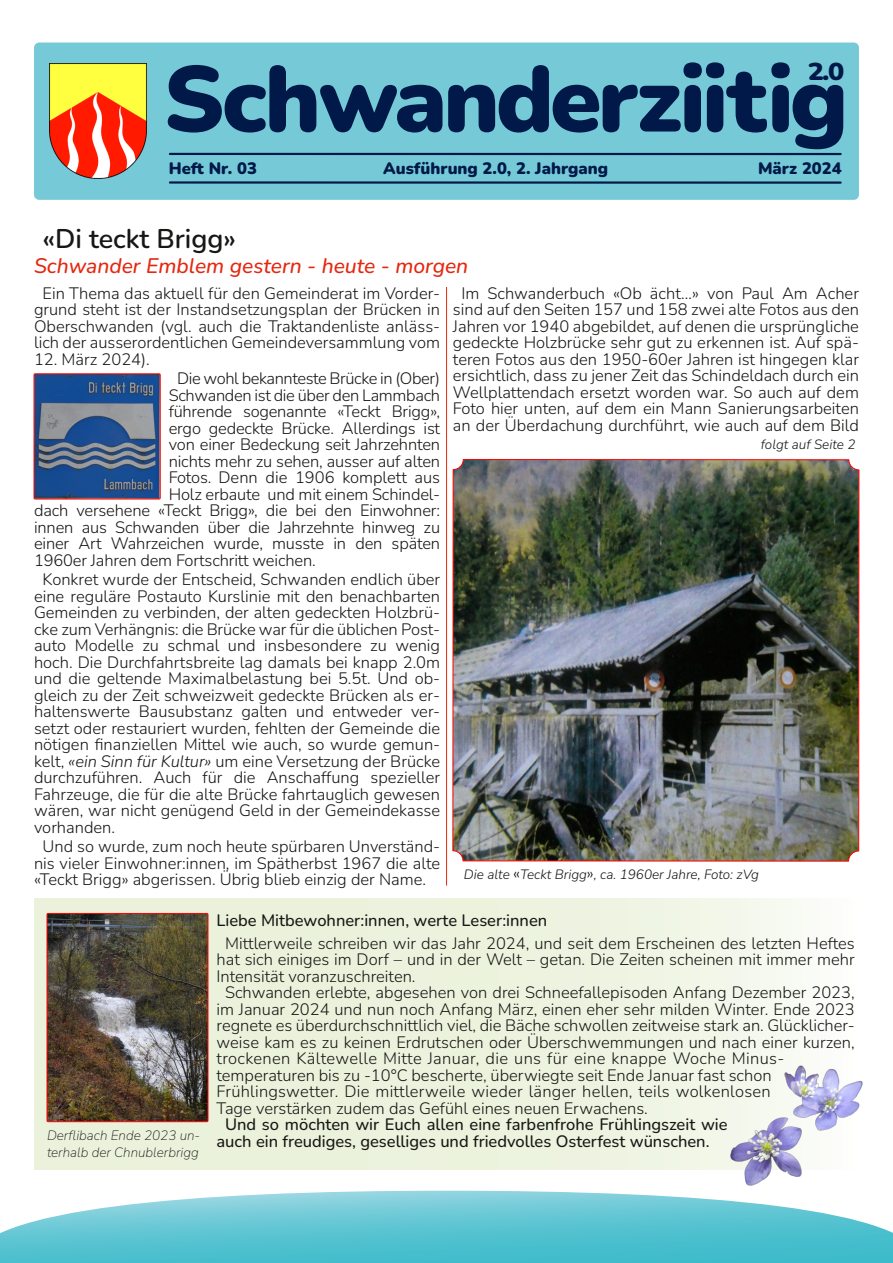
<style>
.page{position:relative;width:893px;height:1263px;background:#fff}
.page>*{position:absolute;margin:0;border:0;box-sizing:border-box;transform-origin:0 0}
.t1{font:900 93px "Nunito";letter-spacing:-.035em;color:#001948}
.t2{font:600 27px "Nunito";color:#181715}
.t3{font:900 24.3px "Nunito";color:#001948;scale:1.11 1}
.t4{font:italic 500 21px "Nunito";color:#e5270f}
.t5{font:300 16.5px/16.5px "Nunito";color:#181715;text-align:center}
.t6{font:500 16.5px/16.5px "Nunito";color:#181715}
.t7{font:300 16.5px "Nunito";letter-spacing:.02em;color:#181715}
.t8{font:900 16.5px "Nunito";color:#001948}
.t9{font:300 16.5px "Nunito";letter-spacing:-.025em;color:#181715}
.t10{font:300 16.5px "Nunito";letter-spacing:-.02em;color:#181715}
.t11{font:italic 300 13.5px "Nunito";color:#181715}
.t12{font:italic 200 13.5px/16.8px "Nunito";color:#181715}
.s1{font-style:italic}
.s2{font-style:normal;font-size:16.5px}
</style>
<div class="page">
<img style="left:0;top:1191px;width:893px;height:72px">
<div style="left:34px;top:43px;width:825px;height:157px;background:#76cad7;border-radius:5px"></div>
<img style="left:49px;top:64px;width:97px;height:115px">
<hr style="left:170px;top:181px;width:671px;height:3px;background:#001948">
<hr style="left:170px;top:153px;width:671px;height:2px;background:#001948">
<img style="left:730px;top:1118px;width:71px;height:67px">
<img style="left:784px;top:1065px;width:79px;height:65px">
<img style="left:47px;top:913px;width:161px;height:209px">
<div style="left:47px;top:913px;width:161px;height:209px;border:1px solid #ff0202"></div>
<img style="left:453px;top:459px;width:406px;height:402px;border-radius:10px">
<img style="left:34px;top:374px;width:126px;height:125px">
<div style="left:34px;top:374px;width:126px;height:125px;border:1px solid #ff0202"></div>
<hr style="left:446px;top:287px;width:1px;height:598px;background:#e5290e">
<h1 class="t1" style="left:164px;top:37px;width:686px">Schwanderziitig</h1>
<h3 class="t3" style="left:808px;top:55px;width:34px">2.0</h3>
<p class="t8" style="left:169px;top:157px;width:90px">Heft Nr. 03</p>
<p class="t8" style="left:383px;top:157px;width:226px">Ausführung 2.0, 2. Jahrgang</p>
<p class="t8" style="left:758px;top:157px;width:85px">März 2024</p>
<h2 class="t2" style="left:43px;top:221px;width:195px">«Di teckt Brigg»</h2>
<p class="t4" style="left:34px;top:252px;width:436px">Schwander Emblem gestern - heute - morgen</p>
<p class="t5" style="left:34px;top:285px;width:408px">Ein Thema das aktuell für den Gemeinderat im Vorder‐ grund steht ist der Instandsetzungsplan der Brücken in Oberschwanden (vgl. auch die Traktandenliste anläss‐ lich der ausserordentlichen Gemeindeversammlung vom</p>
<p class="t5" style="left:34px;top:351px;width:117px">12. März 2024).</p>
<p class="t9" style="left:177px;top:367px;width:264px">Die wohl bekannteste Brücke in (Ober)</p>
<p class="t10" style="left:169px;top:384px;width:273px">Schwanden ist die über den Lammbach</p>
<p class="t5" style="left:169px;top:403px;width:273px">führende sogenannte «Teckt Brigg»,</p>
<p class="t5" style="left:169px;top:420px;width:273px">ergo gedeckte Brücke. Allerdings ist</p>
<p class="t5" style="left:169px;top:436px;width:273px">von einer Bedeckung seit Jahrzehnten</p>
<p class="t5" style="left:169px;top:453px;width:273px">nichts mehr zu sehen, ausser auf alten</p>
<p class="t5" style="left:169px;top:469px;width:273px">Fotos. Denn die 1906 komplett aus</p>
<p class="t5" style="left:169px;top:486px;width:273px">Holz erbaute und mit einem Schindel-</p>
<p class="t5" style="left:34px;top:502px;width:408px">dach versehene «Teckt Brigg», die bei den Einwohner:</p>
<p class="t5" style="left:34px;top:519px;width:408px">innen aus Schwanden über die Jahrzehnte hinweg zu</p>
<p class="t5" style="left:34px;top:535px;width:408px">einer Art Wahrzeichen wurde, musste in den späten</p>
<p class="t5" style="left:34px;top:552px;width:283px">1960er Jahren dem Fortschritt weichen.</p>
<p class="t5" style="left:34px;top:571px;width:408px;text-align:justify;text-indent:9px">Konkret wurde der Entscheid, Schwanden endlich über eine reguläre Postauto Kurslinie mit den benachbarten Gemeinden zu verbinden, der alten gedeckten Holzbrü‐ cke zum Verhängnis: die Brücke war für die üblichen Post&shy;auto Modelle zu schmal und insbesondere zu wenig hoch. Die Durchfahrtsbreite lag damals bei knapp 2.0m und die geltende Maximalbelastung bei 5.5t. Und ob‐ gleich zu der Zeit schweizweit gedeckte Brücken als er‐ haltenswerte Bausubstanz galten und entweder ver&shy;setzt oder restauriert wurden, fehlten der Gemeinde die nötigen finanziellen Mittel wie auch, so wurde gemun‐ kelt, <span class="s1">«ein Sinn für Kultur»</span> um eine Versetzung der Brücke durchzuführen. Auch für die Anschaffung spezieller Fahrzeuge, die für die alte Brücke fahrtauglich gewesen wären, war nicht genügend Geld in der Gemeindekasse vorhanden.</p>
<p class="t5" style="left:34px;top:838px;width:408px;text-align:justify;text-indent:9px">Und so wurde, zum noch heute spürbaren Unverständ‐ nis vieler Einwohner:innen, im Spätherbst 1967 die alte «Teckt Brigg» abgerissen. Übrig blieb einzig der Name.</p>
<p class="t5" style="left:453px;top:285px;width:408px">Im Schwanderbuch «Ob ächt…» von Paul Am Acher sind auf den Seiten 157 und 158 zwei alte Fotos aus den Jahren vor 1940 abgebildet, auf denen die ursprüngliche gedeckte Holzbrücke sehr gut zu erkennen ist. Auf spä‐ teren Fotos aus den 1950-60er Jahren ist hingegen klar ersichtlich, dass zu jener Zeit das Schindeldach durch ein Wellplattendach ersetzt worden war. So auch auf dem Foto hier unten, auf dem ein Mann Sanierungsarbeiten an der Überdachung durchführt, wie auch auf dem Bild</p>
<p class="t11" style="left:761px;top:435px;width:96px">folgt auf Seite 2</p>
<p class="t11" style="left:464px;top:865px;width:296px">Die alte <span class="s2">«</span>Teckt Brigg<span class="s2">»</span>, ca. 1960er Jahre, Foto: zVg</p>
<p class="t12" style="left:47px;top:1127px;width:155px">Derflibach Ende 2023 un‐ terhalb der Chnublerbrigg</p>
<p class="t6" style="left:216px;top:912px;width:332px">Liebe Mitbewohner:innen, werte Leser:innen</p>
<p class="t5" style="left:225px;top:935px;width:631px">Mittlerweile schreiben wir das Jahr 2024, und seit dem Erscheinen des letzten Heftes</p>
<p class="t5" style="left:216px;top:951px;width:640px">hat sich einiges im Dorf – und in der Welt – getan. Die Zeiten scheinen mit immer mehr</p>
<p class="t5" style="left:216px;top:968px;width:201px">Intensität voranzuschreiten.</p>
<p class="t5" style="left:225px;top:984px;width:631px">Schwanden erlebte, abgesehen von drei Schneefallepisoden Anfang Dezember 2023,</p>
<p class="t5" style="left:216px;top:1001px;width:640px">im Januar 2024 und nun noch Anfang März, einen eher sehr milden Winter. Ende 2023</p>
<p class="t5" style="left:216px;top:1017px;width:640px">regnete es überdurchschnittlich viel, die Bäche schwollen zeitweise stark an. Glücklicher-</p>
<p class="t5" style="left:216px;top:1034px;width:640px">weise kam es zu keinen Erdrutschen oder Überschwemmungen und nach einer kurzen,</p>
<p class="t7" style="left:216px;top:1047px;width:569px">trockenen Kältewelle Mitte Januar, die uns für eine knappe Woche Minus-</p>
<p class="t5" style="left:216px;top:1067px;width:557px">temperaturen bis zu -10°C bescherte, überwiegte seit Ende Januar fast schon</p>
<p class="t5" style="left:216px;top:1083px;width:556px">Frühlingswetter. Die mittlerweile wieder länger hellen, teils wolkenlosen</p>
<p class="t5" style="left:216px;top:1100px;width:433px">Tage verstärken zudem das Gefühl eines neuen Erwachens.</p>
<p class="t6" style="left:216px;top:1116px;width:513px;text-indent:9px">Und so möchten wir Euch allen eine farbenfrohe Frühlingszeit wie auch ein freudiges, geselliges und friedvolles Osterfest wünschen.</p>
</div>
